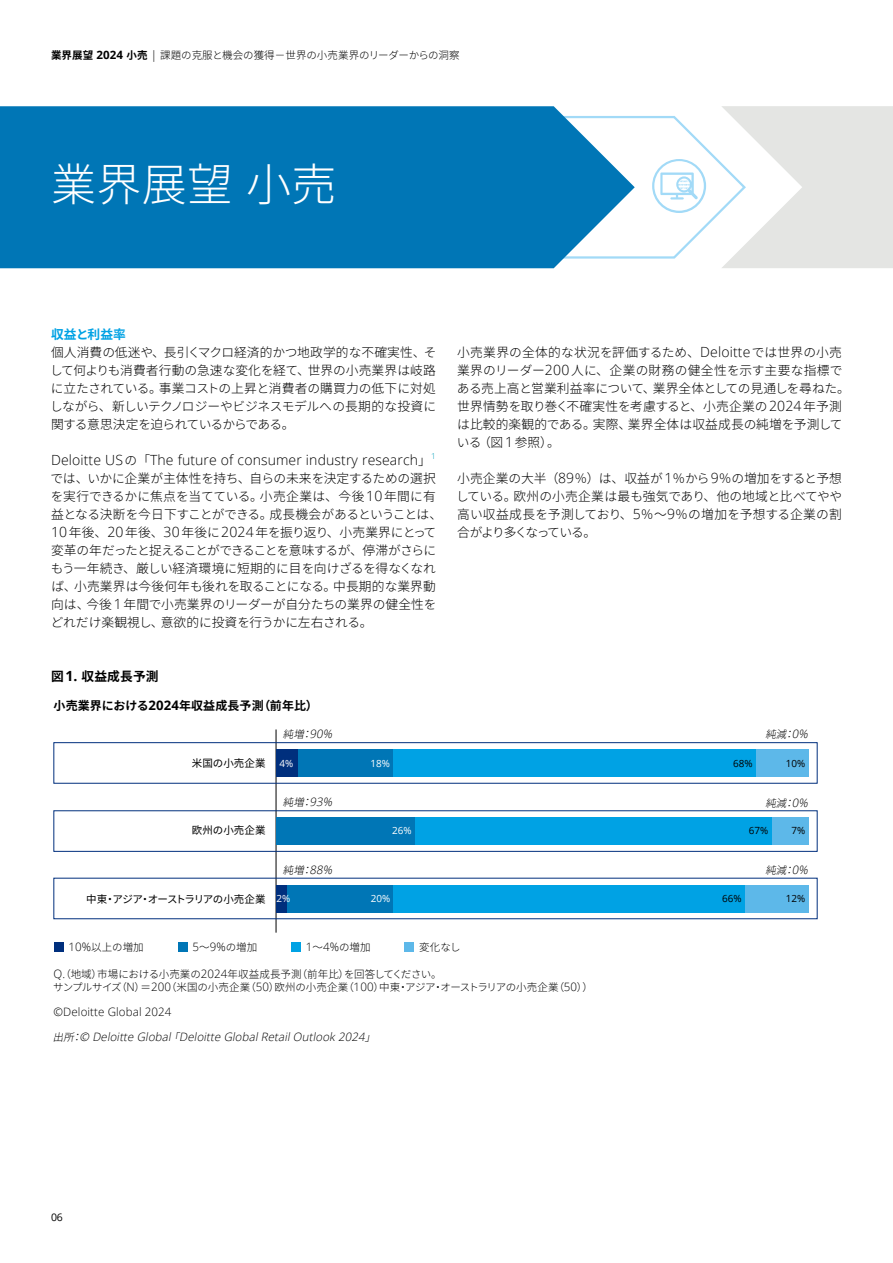
<style>
.page{position:relative;width:893px;height:1263px;background:#fff}
.page>*{position:absolute;margin:0;border:0;box-sizing:border-box;transform-origin:0 0}
.t1{font:300 45px "Noto Sans JP";letter-spacing:.01em;color:#fff}
.t2{font:300 14.1px "Open Sans";letter-spacing:.01em;color:#000}
.t3{font:300 12.75px/18px "Noto Sans JP";letter-spacing:-.005em;color:#000;text-align:justify}
.t4{font:700 12.75px "Noto Sans JP";letter-spacing:.01em;color:#000}
.t5{font:700 12.75px "Noto Sans JP";letter-spacing:.01em;color:#00a2e4}
.t6{font:700 12px "Noto Sans JP";letter-spacing:.01em;color:#000}
.t7{font:italic 300 11.55px/25.2px "Open Sans";color:#000}
.t8{font:300 10.5px/12.6px "Noto Sans JP";letter-spacing:-.005em;color:#000}
.t9{font:italic 300 10.5px "Noto Sans JP";color:#000}
.t10{font:10.5px "Noto Sans JP";letter-spacing:-.055em;color:#000}
.t11{font:10.5px "Noto Sans JP";letter-spacing:-.005em;color:#000}
.t12{font:10.5px "Open Sans";color:#000}
.t13{font:9.9px "Open Sans";color:#000}
.t14{font:9.9px "Open Sans";color:#fff}
.t15{font:300 8.25px "Open Sans";color:#009db9}
.s1{font-weight:700}
.s2{font-family:"Open Sans";font-weight:700;font-size:11.55px}
.s3{font-family:"Open Sans";font-size:11.55px}
.s4{font-family:"Noto Sans JP";font-size:12.75px}
.s5{font-family:"Open Sans";font-size:14.1px}
.s6{font-family:"Open Sans";font-size:13.2px}
.s7{font-style:normal}
.s8{font-family:"Noto Sans JP";font-size:10.5px}
</style>
<div class="page">
<svg style="left:635px;top:116px;width:86px;height:143px"></svg>
<div style="left:0;top:106px;width:635px;height:162px;background:#0076b6"></div>
<svg style="left:721px;top:106px;width:172px;height:162px"></svg>
<hr style="left:276px;top:729px;width:1px;height:204px;background:#000">
<div style="left:756px;top:750px;width:53px;height:27px;background:#5db8e9"></div>
<div style="left:771px;top:817px;width:38px;height:28px;background:#5db8e9"></div>
<div style="left:745px;top:885px;width:64px;height:27px;background:#5db8e9"></div>
<div style="left:393px;top:750px;width:363px;height:27px;background:#00a2e4"></div>
<div style="left:415px;top:817px;width:356px;height:28px;background:#00a2e4"></div>
<div style="left:393px;top:885px;width:352px;height:27px;background:#00a2e4"></div>
<div style="left:297px;top:750px;width:96px;height:27px;background:#0076b6"></div>
<div style="left:276px;top:817px;width:139px;height:28px;background:#0076b6"></div>
<div style="left:287px;top:885px;width:106px;height:27px;background:#0076b6"></div>
<div style="left:276px;top:750px;width:21px;height:27px;background:#002f7d"></div>
<div style="left:276px;top:885px;width:11px;height:27px;background:#002f7d"></div>
<div style="left:53px;top:810px;width:764px;height:42px;border:1px solid #002f7d"></div>
<div style="left:53px;top:742px;width:764px;height:42px;border:1px solid #002f7d"></div>
<div style="left:54px;top:942px;width:9px;height:10px;background:#002f7d"></div>
<div style="left:178px;top:942px;width:9px;height:10px;background:#0076b6"></div>
<div style="left:291px;top:942px;width:10px;height:10px;background:#00a2e4"></div>
<div style="left:405px;top:942px;width:9px;height:10px;background:#5db8e9"></div>
<svg style="left:652px;top:159px;width:54px;height:54px"></svg>
<p class="t8" style="left:51px;top:50px;width:410px"><span class="s1">業界展望</span> <span class="s2">2024</span> <span class="s1">小売</span> <span class="s3">|</span> 課題の克服と機会の獲得－世界の小売業界のリーダーからの洞察</p>
<h1 class="t1" style="left:51px;top:160px;width:287px">業界展望小売</h1>
<p class="t5" style="left:51px;top:327px;width:77px">収益と利益率</p>
<p class="t3" style="left:50px;top:344px;width:388px">個人消費の低迷や、長引くマクロ経済的かつ地政学的な不確実性、そして何よりも消費者行動の急速な変化を経て、世界の小売業界は岐路に立たされている。事業コストの上昇と消費者の購買力の低下に対処しながら、新しいテクノロジーやビジネスモデルへの長期的な投資に関する意思決定を迫られているからである。</p>
<p class="t2" style="left:51px;top:450px;width:381px">Deloitte US<span class="s4">の「</span>The future of consumer industry research<span class="s4">」</span></p>
<p class="t15" style="left:431px;top:450px;width:6px">1</p>
<p class="t3" style="left:51px;top:470px;width:393px;text-align:left">では、いかに企業が主体性を持ち、自らの未来を決定するための選択を実行できるかに焦点を当てている。小売企業は、今後<span class="s5">10</span>年間に有益となる決断を今日下すことができる。成長機会があるということは、<span class="s5">10</span>年後、<span class="s5">20</span>年後、<span class="s5">30</span>年後に<span class="s5">2024</span>年を振り返り、小売業界にとって変革の年だったと捉えることができることを意味するが、停滞がさらにもう一年続き、厳しい経済環境に短期的に目を向けざるを得なくなれば、小売業界は今後何年も後れを取ることになる。中長期的な業界動向は、今後<span class="s5">1</span>年間で小売業界のリーダーが自分たちの業界の健全性をどれだけ楽観視し、意欲的に投資を行うかに左右される。</p>
<p class="t4" style="left:51px;top:669px;width:109px">図<span class="s5">1.</span> 収益成長予測</p>
<p class="t6" style="left:54px;top:698px;width:266px">小売業界における<span class="s6">2024</span>年収益成長予測（前年比）</p>
<p class="t3" style="left:457px;top:344px;width:395px;text-align:left">小売業界の全体的な状況を評価するため、<span class="s5">Deloitte</span>では世界の小売業界のリーダー<span class="s5">200</span>人に、企業の財務の健全性を示す主要な指標である売上高と営業利益率について、業界全体としての見通しを尋ねた。世界情勢を取り巻く不確実性を考慮すると、小売企業の<span class="s5">2024</span>年予測は比較的楽観的である。実際、業界全体は収益成長の純増を予測している（図 <span class="s5">1</span> 参照）。</p>
<p class="t3" style="left:456px;top:470px;width:388px">小売企業の大半（<span class="s5">89</span>％）は、収益が<span class="s5">1</span>％から<span class="s5">9</span>％の増加をすると予想している。欧州の小売企業は最も強気であり、他の地域と比べてやや高い収益成長を予測しており、<span class="s5">5</span>％～<span class="s5">9</span>％の増加を予想する企業の割合がより多くなっている。</p>
<p class="t11" style="left:192px;top:757px;width:75px">米国の小売企業</p>
<p class="t11" style="left:192px;top:824px;width:75px">欧州の小売企業</p>
<p class="t9" style="left:283px;top:728px;width:53px">純増：<span class="s3">90%</span></p>
<p class="t14" style="left:279px;top:756px;width:15px">4%</p>
<p class="t14" style="left:370px;top:756px;width:21px">18%</p>
<p class="t13" style="left:733px;top:756px;width:21px">68%</p>
<p class="t13" style="left:786px;top:756px;width:21px">10%</p>
<p class="t9" style="left:765px;top:728px;width:47px">純減：<span class="s3">0%</span></p>
<p class="t9" style="left:283px;top:796px;width:53px">純増：<span class="s3">93%</span></p>
<p class="t9" style="left:765px;top:797px;width:47px">純減：<span class="s3">0%</span></p>
<p class="t14" style="left:392px;top:824px;width:21px">26%</p>
<p class="t13" style="left:749px;top:824px;width:21px">67%</p>
<p class="t13" style="left:792px;top:824px;width:15px">7%</p>
<p class="t10" style="left:86px;top:893px;width:181px">中東・アジア・オーストラリアの小売企業</p>
<p class="t9" style="left:283px;top:864px;width:53px">純増：<span class="s3">88%</span></p>
<p class="t9" style="left:765px;top:864px;width:47px">純減：<span class="s3">0%</span></p>
<p class="t14" style="left:276px;top:892px;width:15px">2%</p>
<p class="t14" style="left:371px;top:892px;width:21px">20%</p>
<p class="t13" style="left:722px;top:892px;width:21px">66%</p>
<p class="t13" style="left:786px;top:892px;width:21px">12%</p>
<p class="t8" style="left:68px;top:941px;width:77px"><span class="s3">10%</span>以上の増加</p>
<p class="t8" style="left:192px;top:941px;width:66px"><span class="s3">5</span>～<span class="s3">9%</span>の増加</p>
<p class="t8" style="left:306px;top:941px;width:66px"><span class="s3">1</span>～<span class="s3">4%</span>の増加</p>
<p class="t8" style="left:419px;top:941px;width:43px">変化なし</p>
<p class="t8" style="left:53px;top:968px;width:541px"><span class="s3">Q.</span>（地域）市場における小売業の<span class="s3">2024</span>年収益成長予測（前年比）を回答してください。<br>サンプルサイズ（<span class="s3">N</span>）＝<span class="s3">200</span>（米国の小売企業（<span class="s3">50</span>）欧州の小売企業（<span class="s3">100</span>）中東・アジア・オーストラリアの小売企業（<span class="s3">50</span>））</p>
<p class="t7" style="left:53px;top:999px;width:329px"><span class="s7">©Deloitte Global 2024<br></span><span class="s8">出所：</span>© Deloitte Global<span class="s8">「</span>Deloitte GlobalRetailOutlook 2024<span class="s8">」</span></p>
<p class="t12" style="left:51px;top:1210px;width:13px">06</p>
</div>
